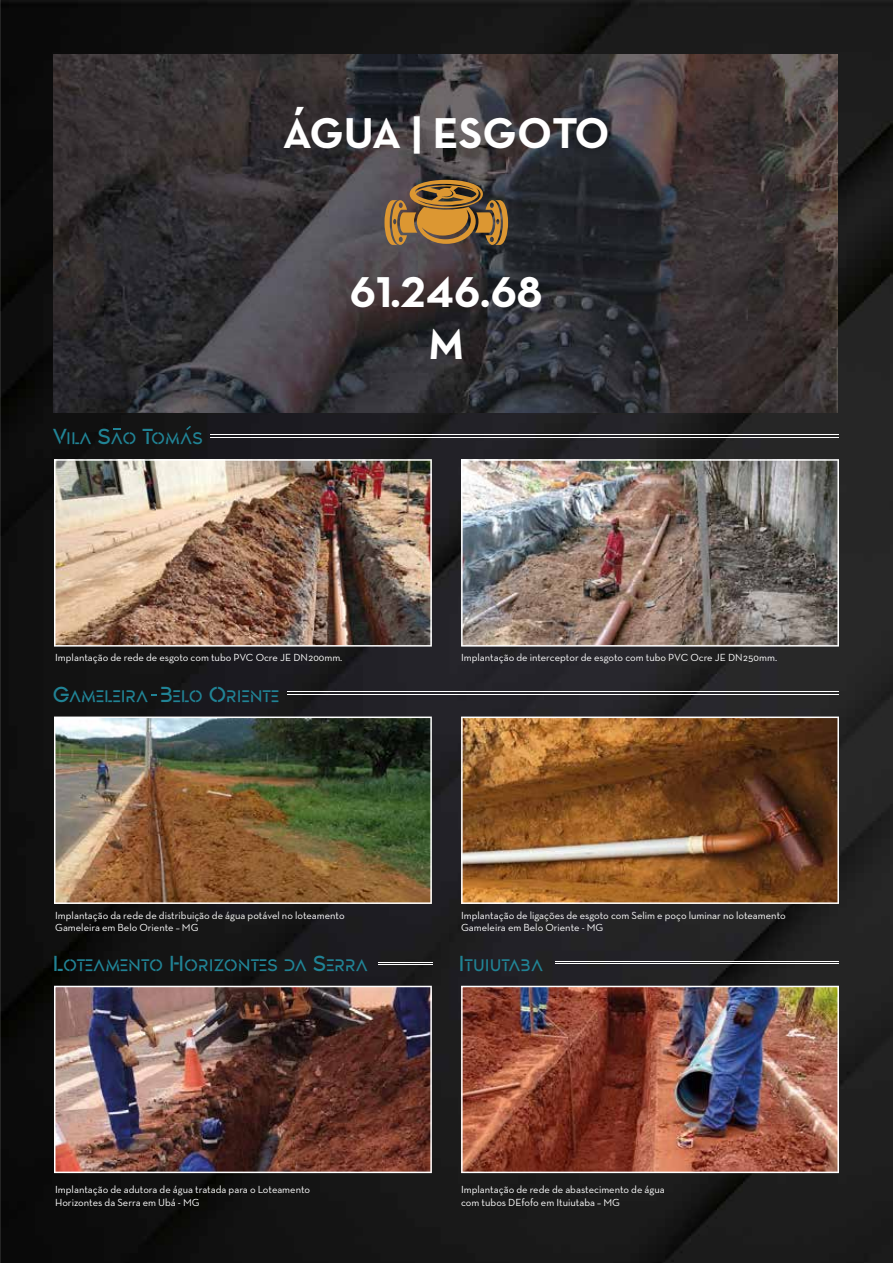
<style>
.page{position:relative;width:893px;height:1263px;background:#fff}
.page>*{position:absolute;margin:0;border:0;box-sizing:border-box;transform-origin:0 0}
.t1{font:43.95px/52.7px "Neutra Text Bold Alt";color:#fff;text-align:center}
.t2{font:24.45px "DESIGNER Regular";color:#218395}
.t3{font:10.5px/12.6px "Neutra Text TF";color:#fff}
</style>
<div class="page">
<img style="left:0;top:0;width:893px;height:1263px">
<img style="left:53px;top:54px;width:785px;height:358px">
<img style="left:461px;top:459px;width:378px;height:188px">
<img style="left:54px;top:459px;width:378px;height:188px">
<img style="left:54px;top:716px;width:378px;height:188px">
<img style="left:54px;top:986px;width:378px;height:187px">
<img style="left:461px;top:986px;width:378px;height:187px">
<img style="left:461px;top:716px;width:378px;height:188px">
<hr style="left:210px;top:434px;width:629px;height:1px;background:#fff">
<hr style="left:210px;top:437px;width:629px;height:1px;background:#fff">
<hr style="left:287px;top:692px;width:552px;height:1px;background:#fff">
<hr style="left:287px;top:694px;width:552px;height:1px;background:#fff">
<hr style="left:378px;top:962px;width:55px;height:1px;background:#fff">
<hr style="left:378px;top:964px;width:55px;height:1px;background:#fff">
<hr style="left:555px;top:961px;width:284px;height:1px;background:#fff">
<hr style="left:555px;top:963px;width:284px;height:1px;background:#fff">
<svg style="left:384px;top:180px;width:124px;height:65px;background:#906b39"></svg>
<svg style="left:114px;top:428px;width:7px;height:2px"></svg>
<svg style="left:186px;top:426px;width:5px;height:4px"></svg>
<h1 class="t1" style="left:283px;top:106px;width:328px">ÁGUA | ESGOTO</h1>
<h2 class="t2" style="left:53px;top:422px;width:152px">Vila Sao Tomas</h2>
<h1 class="t1" style="left:350px;top:264px;width:194px">61.246.68<br>M</h1>
<p class="t3" style="left:55px;top:651px;width:289px">Implantação de rede de esgoto com tubo PVC Ocre JE DN200mm.</p>
<h2 class="t2" style="left:53px;top:679px;width:228px">Gameleira Belo Oriente</h2>
<p class="t3" style="left:461px;top:651px;width:317px">Implantação de interceptor de esgoto com tubo PVC Ocre JE DN250mm.</p>
<p class="t3" style="left:55px;top:908px;width:291px">Implantação da rede de distribuição de água potável no loteamento<br>Gameleira em Belo Oriente – MG</p>
<p class="t3" style="left:461px;top:908px;width:326px">Implantação de ligações de esgoto com Selim e poço luminar no loteamento<br>Gameleira em Belo Oriente - MG</p>
<h2 class="t2" style="left:53px;top:948px;width:316px">Loteamento Horizontes da Serra</h2>
<h2 class="t2" style="left:459px;top:948px;width:86px">Ituiutaba</h2>
<p class="t3" style="left:55px;top:1183px;width:256px">Implantação de adutora de água tratada para o Loteamento<br>Horizontes da Serra em Ubá - MG</p>
<p class="t3" style="left:461px;top:1183px;width:205px">Implantação de rede de abastecimento de água com tubos DEfofo em Ituiutaba – MG</p>
</div>
